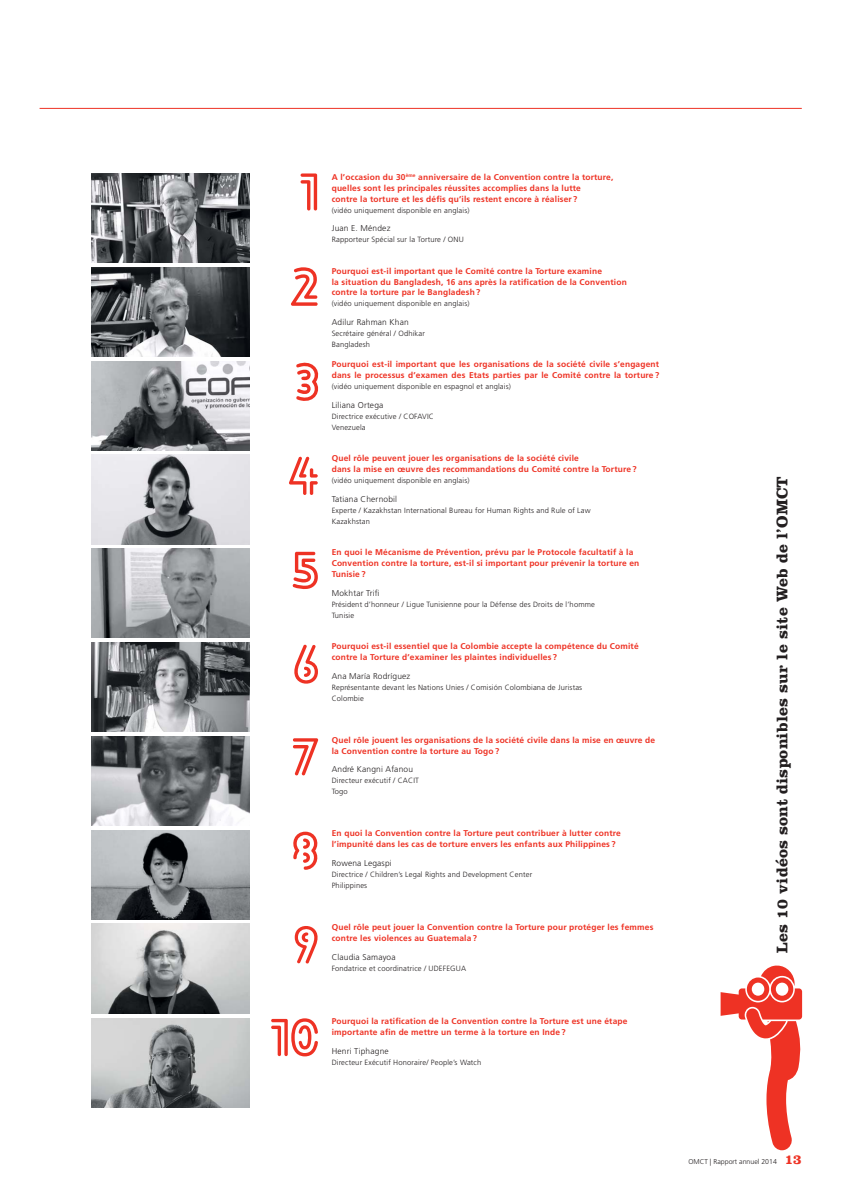
<style>
.page{position:relative;width:842px;height:1191px;background:#fff}
.page>*{position:absolute;margin:0;border:0;box-sizing:border-box;transform-origin:0 0}
.t1{font:700 16px "Clarendon LT Std";letter-spacing:.01em;color:#231f20}
.t2{font:700 8.4px/10.9px "Frutiger LT Std";letter-spacing:.02em;color:#ee3224}
.t3{font:300 8.4px "Frutiger LT Std";letter-spacing:.02em;color:#231f20}
.t4{font:300 7.6px/10.9px "Frutiger LT Std";letter-spacing:.02em;color:#231f20}
.t5{font:300 7px "Frutiger LT Std";color:#231f20}
.s1{font-family:"Clarendon LT Std";font-weight:700;font-size:14px;color:#ee3224}
</style>
<div class="page">
<img style="left:91px;top:455px;width:158px;height:89px">
<img style="left:91px;top:173px;width:158px;height:90px">
<img style="left:91px;top:549px;width:158px;height:89px">
<img style="left:91px;top:830px;width:158px;height:89px">
<img style="left:91px;top:267px;width:158px;height:89px">
<img style="left:91px;top:642px;width:158px;height:89px">
<img style="left:91px;top:924px;width:158px;height:89px">
<img style="left:91px;top:1018px;width:158px;height:89px">
<img style="left:91px;top:361px;width:158px;height:89px">
<img style="left:91px;top:736px;width:158px;height:89px">
<hr style="left:40px;top:108px;width:762px;height:1px;background:#ee3224">
<svg style="left:301px;top:173px;width:16px;height:37px"></svg>
<svg style="left:291px;top:267px;width:27px;height:39px"></svg>
<svg style="left:296px;top:362px;width:23px;height:39px"></svg>
<svg style="left:289px;top:456px;width:29px;height:39px"></svg>
<svg style="left:292px;top:552px;width:26px;height:37px"></svg>
<svg style="left:294px;top:644px;width:24px;height:40px"></svg>
<svg style="left:271px;top:1018px;width:47px;height:38px"></svg>
<svg style="left:295px;top:926px;width:23px;height:38px"></svg>
<svg style="left:293px;top:831px;width:25px;height:38px"></svg>
<svg style="left:293px;top:738px;width:26px;height:38px"></svg>
<svg style="left:721px;top:965px;width:81px;height:185px"></svg>
<p class="t2" style="left:332px;top:172px;width:283px">A l’occasion du 30<sup>ème</sup> anniversaire de la Convention contre la torture, quelles sont les principales réussites accomplies dans la lutte<br>contre la torture et les défis qu’ils restent encore à réaliser ?</p>
<p class="t4" style="left:332px;top:205px;width:139px">(vidéo uniquement disponible en anglais)</p>
<p class="t3" style="left:332px;top:224px;width:60px">Juan E. Méndez</p>
<p class="t4" style="left:332px;top:235px;width:134px">Rapporteur Spécial sur la Torture / ONU</p>
<p class="t2" style="left:332px;top:266px;width:297px">Pourquoi est-il important que le Comité contre la Torture examine<br>la situation du Bangladesh, 16 ans après la ratification de la Convention contre la torture par le Bangladesh ?</p>
<p class="t4" style="left:332px;top:299px;width:139px">(vidéo uniquement disponible en anglais)</p>
<p class="t3" style="left:332px;top:318px;width:79px">Adilur Rahman Khan</p>
<p class="t4" style="left:332px;top:328px;width:95px">Secrétaire général / Odhikar<br>Bangladesh</p>
<p class="t2" style="left:332px;top:359px;width:329px">Pourquoi est-il important que les organisations de la société civile s’engagent dans le processus d’examen des Etats parties par le Comité contre la torture ?</p>
<p class="t4" style="left:332px;top:381px;width:181px">(vidéo uniquement disponible en espagnol et anglais)</p>
<p class="t3" style="left:332px;top:401px;width:53px">Liliana Ortega</p>
<p class="t4" style="left:332px;top:411px;width:104px">Directrice exécutive / COFAVIC<br>Venezuela</p>
<p class="t2" style="left:332px;top:453px;width:306px">Quel rôle peuvent jouer les organisations de la société civile<br>dans la mise en œuvre des recommandations du Comité contre la Torture ?</p>
<p class="t4" style="left:332px;top:475px;width:139px">(vidéo uniquement disponible en anglais)</p>
<p class="t3" style="left:332px;top:495px;width:67px">Tatiana Chernobil</p>
<p class="t4" style="left:332px;top:505px;width:260px">Experte / Kazakhstan International Bureau for Human Rights and Rule of Law<br>Kazakhstan</p>
<p class="t2" style="left:332px;top:547px;width:309px">En quoi le Mécanisme de Prévention, prévu par le Protocole facultatif à la<br>Convention contre la torture, est-il si important pour prévenir la torture en<br>Tunisie ?</p>
<p class="t3" style="left:332px;top:589px;width:49px">Mokhtar Trifi</p>
<p class="t4" style="left:332px;top:599px;width:265px">Président d’honneur / Ligue Tunisienne pour la Défense des Droits de l’homme<br>Tunisie</p>
<p class="t2" style="left:332px;top:641px;width:308px">Pourquoi est-il essentiel que la Colombie accepte la compétence du Comité contre la Torture d’examiner les plaintes individuelles ?</p>
<p class="t3" style="left:332px;top:671px;width:80px">Ana María Rodríguez</p>
<p class="t4" style="left:332px;top:682px;width:252px">Représentante devant les Nations Unies / Comisión Colombiana de Juristas<br>Colombie</p>
<p class="t2" style="left:332px;top:734px;width:325px">Quel rôle jouent les organisations de la société civile dans la mise en œuvre de la Convention contre la torture au Togo ?</p>
<p class="t3" style="left:332px;top:765px;width:83px">André Kangni Afanou</p>
<p class="t4" style="left:332px;top:775px;width:89px">Directeur exécutif / CACIT<br>Togo</p>
<p class="t2" style="left:332px;top:828px;width:291px">En quoi la Convention contre la Torture peut contribuer à lutter contre l’impunité dans les cas de torture envers les enfants aux Philippines ?</p>
<p class="t3" style="left:332px;top:859px;width:62px">Rowena Legaspi</p>
<p class="t4" style="left:332px;top:869px;width:202px">Directrice / Children’s Legal Rights and Development Center<br>Philippines</p>
<p class="t2" style="left:332px;top:922px;width:323px">Quel rôle peut jouer la Convention contre la Torture pour protéger les femmes contre les violences au Guatemala ?</p>
<p class="t3" style="left:332px;top:953px;width:65px">Claudia Samayoa</p>
<p class="t4" style="left:332px;top:963px;width:136px">Fondatrice et coordinatrice / UDEFEGUA</p>
<p class="t2" style="left:332px;top:1016px;width:297px">Pourquoi la ratification de la Convention contre la Torture est une étape importante afin de mettre un terme à la torture en Inde ?</p>
<p class="t3" style="left:332px;top:1047px;width:59px">Henri Tiphagne</p>
<p class="t4" style="left:332px;top:1057px;width:151px">Directeur Exécutif Honoraire/ People’s Watch</p>
<h1 class="t1" style="left:776px;top:952px;width:478px;rotate:-90deg">Les 10 vidéos sont disponibles sur le site Web de l’OMCT</h1>
<p class="t5" style="left:689px;top:1158px;width:115px">OMCT | Rapport annuel 2014 <span class="s1">13</span></p>
</div>
